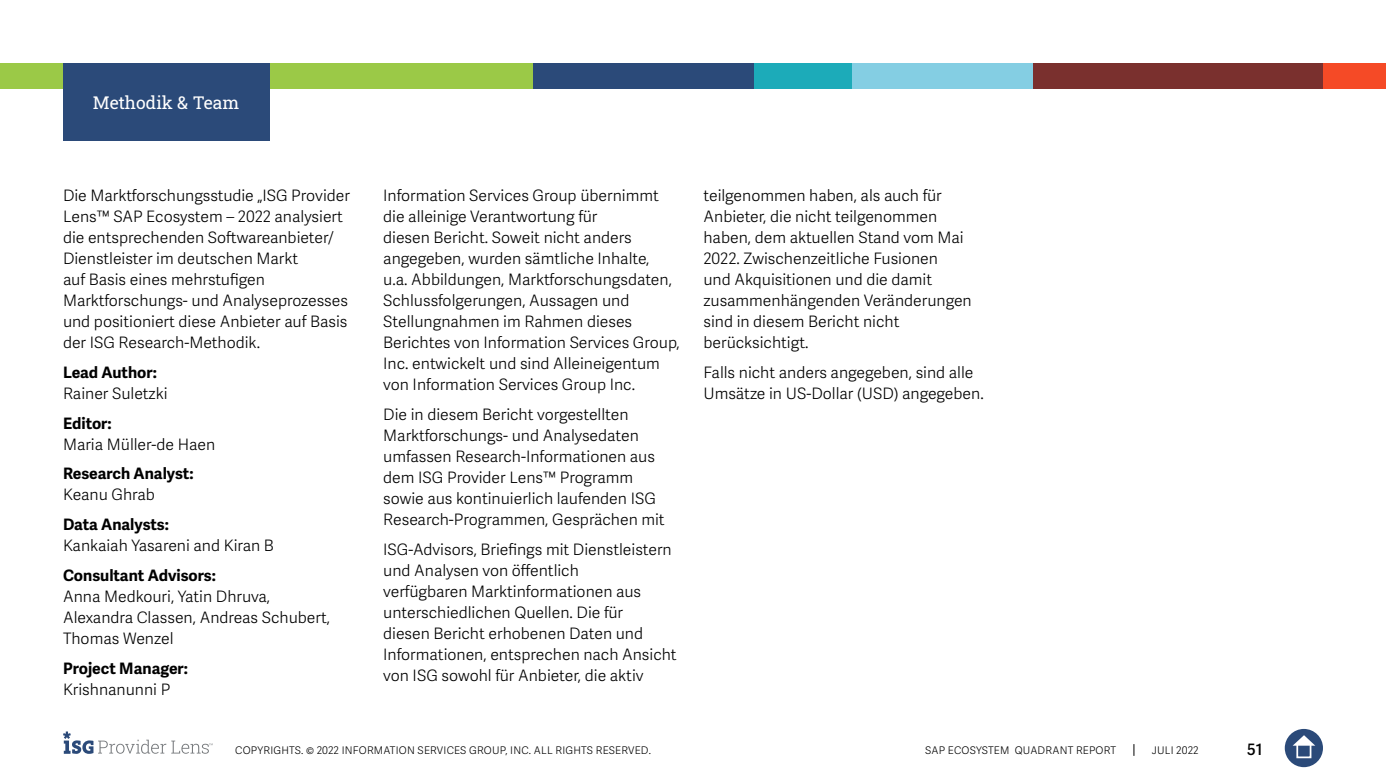
<style>
.page{position:relative;width:1386px;height:780px;background:#fff}
.page>*{position:absolute;margin:0;border:0;box-sizing:border-box;transform-origin:0 0}
.t1{font:17.5px "Roboto Slab ISG P Regular";color:#fff}
.t2{font:300 15.75px/21px "Adelle Sans";color:#000}
.t3{font:700 15.75px "Adelle Sans";color:#000}
.t4{font:600 15.75px "Adelle Sans";color:#000}
.t5{font:300 10.5px "Adelle Sans";letter-spacing:.02em;color:#000}
</style>
<div class="page">
<svg style="left:1133px;top:744px;width:1px;height:12px"></svg>
<div style="left:1285px;top:729px;width:38px;height:38px;background:#2b4a79;border-radius:50%"></div>
<svg style="left:1293px;top:735px;width:22px;height:10px"></svg>
<div style="left:1296px;top:743px;width:15px;height:15px;border:2px solid #fff"></div>
<svg style="left:63px;top:731px;width:150px;height:23px"></svg>
<div style="left:0;top:63px;width:533px;height:25px;background:#9bc947"></div>
<div style="left:533px;top:63px;width:223px;height:25px;background:#2b4a79"></div>
<div style="left:850px;top:63px;width:184px;height:25px;background:#84cee3"></div>
<div style="left:1323px;top:63px;width:63px;height:25px;background:#f54a26"></div>
<div style="left:1033px;top:63px;width:290px;height:25px;background:#7a302e"></div>
<div style="left:754px;top:63px;width:98px;height:25px;background:#1cabb9"></div>
<div style="left:63px;top:63px;width:206px;height:78px;background:#2b4a79"></div>
<p class="t1" style="left:93px;top:91px;width:148px">Methodik &amp; Team</p>
<p class="t2" style="left:63px;top:185px;width:288px">Die Marktforschungsstudie „ISG Provider Lens™ SAP Ecosystem – 2022 analysiert die entsprechenden Softwareanbieter/ Dienstleister im deutschen Markt<br>auf Basis eines mehrstufigen Marktforschungs- und Analyseprozesses und positioniert diese Anbieter auf Basis der ISG Research-Methodik.</p>
<p class="t3" style="left:63px;top:363px;width:95px">Lead Author:</p>
<p class="t2" style="left:63px;top:383px;width:106px">Rainer Suletzki</p>
<p class="t3" style="left:63px;top:413px;width:50px">Editor:</p>
<p class="t2" style="left:63px;top:434px;width:154px">Maria Müller-de Haen</p>
<p class="t3" style="left:63px;top:464px;width:132px">Research Analyst:</p>
<p class="t2" style="left:63px;top:485px;width:93px">Keanu Ghrab</p>
<p class="t3" style="left:63px;top:515px;width:107px">Data Analysts:</p>
<p class="t2" style="left:63px;top:535px;width:212px">Kankaiah Yasareni and Kiran B</p>
<p class="t3" style="left:63px;top:566px;width:155px">Consultant Advisors:</p>
<p class="t2" style="left:63px;top:586px;width:269px">Anna Medkouri, Yatin Dhruva,<br>Alexandra Classen, Andreas Schubert,<br>Thomas Wenzel</p>
<p class="t3" style="left:63px;top:658px;width:127px">Project Manager:</p>
<p class="t2" style="left:63px;top:679px;width:109px">Krishnanunni P</p>
<p class="t2" style="left:383px;top:185px;width:298px">Information Services Group übernimmt die alleinige Verantwortung für<br>diesen Bericht. Soweit nicht anders angegeben, wurden sämtliche Inhalte,<br>u.a. Abbildungen, Marktforschungsdaten, Schlussfolgerungen, Aussagen und Stellungnahmen im Rahmen dieses Berichtes von Information Services Group, Inc. entwickelt und sind Alleineigentum von Information Services Group Inc.</p>
<p class="t2" style="left:383px;top:404px;width:283px">Die in diesem Bericht vorgestellten Marktforschungs- und Analysedaten umfassen Research-Informationen aus dem ISG Provider Lens™ Programm sowie aus kontinuierlich laufenden ISG Research-Programmen, Gesprächen mit</p>
<p class="t2" style="left:383px;top:539px;width:295px">ISG-Advisors, Briefings mit Dienstleistern und Analysen von öffentlich<br>verfügbaren Marktinformationen aus unterschiedlichen Quellen. Die für<br>diesen Bericht erhobenen Daten und Informationen, entsprechen nach Ansicht von ISG sowohl für Anbieter, die aktiv</p>
<p class="t2" style="left:703px;top:185px;width:270px">teilgenommen haben, als auch für<br>Anbieter, die nicht teilgenommen haben, dem aktuellen Stand vom Mai<br>2022. Zwischenzeitliche Fusionen<br>und Akquisitionen und die damit zusammenhängenden Veränderungen sind in diesem Bericht nicht berücksichtigt.</p>
<p class="t2" style="left:703px;top:362px;width:282px">Falls nicht anders angegeben, sind alle<br>Umsätze in US-Dollar (USD) angegeben.</p>
<p class="t5" style="left:235px;top:744px;width:417px">COPYRIGHTS. © 2022 INFORMATION SERVICES GROUP, INC. ALL RIGHTS RESERVED.</p>
<p class="t5" style="left:925px;top:744px;width:192px">SAP ECOSYSTEM QUADRANT REPORT</p>
<p class="t5" style="left:1152px;top:744px;width:48px">JULI 2022</p>
<p class="t4" style="left:1247px;top:740px;width:17px">51</p>
</div>
